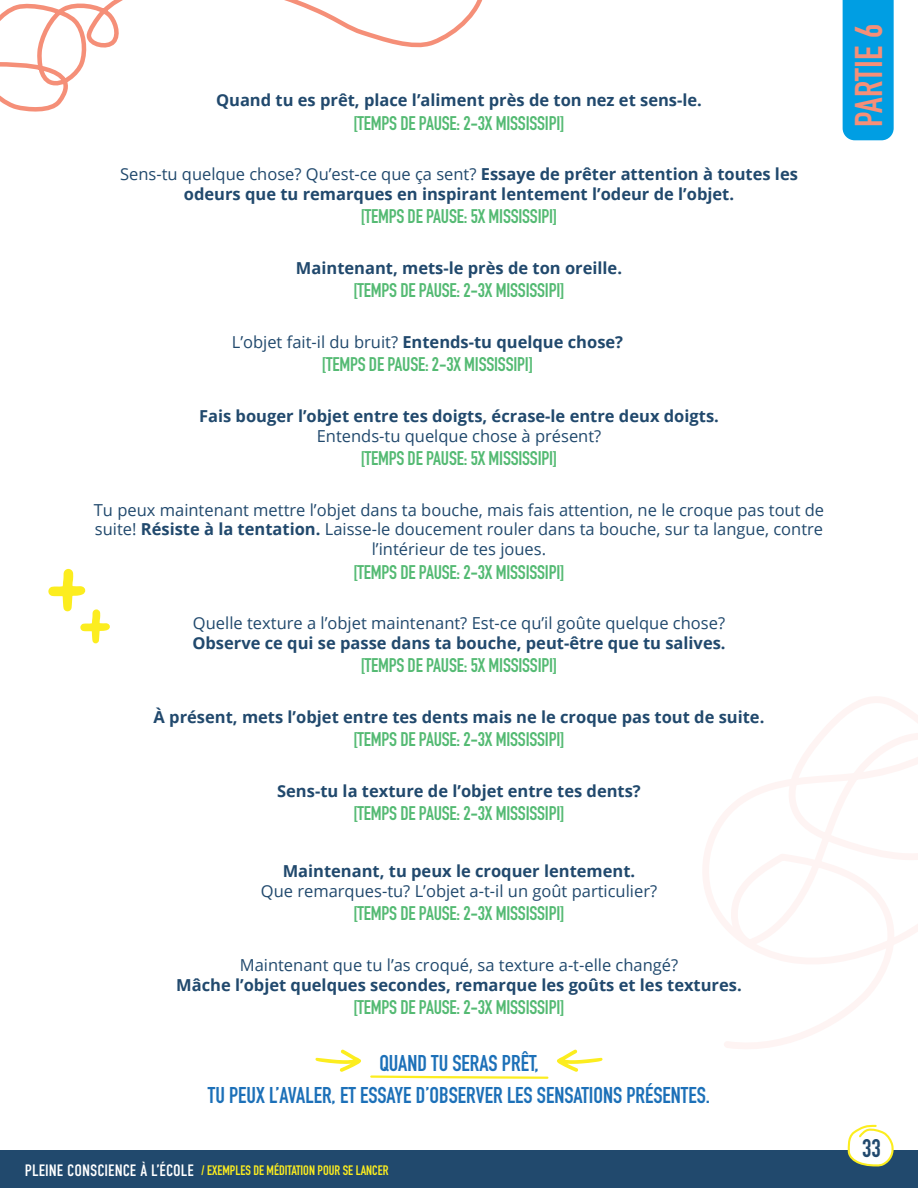
<style>
.page{position:relative;width:918px;height:1188px;background:#fff}
.page>*{position:absolute;margin:0;border:0;box-sizing:border-box;transform-origin:0 0}
.t1{font:700 38.1px "DIN Condensed";letter-spacing:.005em;color:#f58f78}
.t2{font:700 25.05px "DIN Condensed";color:#21496d}
.t3{font:700 22.5px/31.5px "DIN Condensed";color:#1c70b8;text-align:center}
.t4{font:700 19.5px "DIN Condensed";letter-spacing:-.01em;color:#54ba73}
.t5{font:700 16.5px/19.8px "Open Sans";color:#21496d;text-align:center}
.t6{font:16.5px/19.8px "Open Sans";color:#21496d;text-align:center}
.t7{font:700 13.5px "DIN Condensed";color:#fced1f}
.s1{font-weight:400}
.s2{font-weight:700}
.s3{font-weight:400;font-size:16.5px;color:#fff}
</style>
<div class="page">
<div style="left:0;top:1150px;width:918px;height:38px;background:#21496d"></div>
<svg style="left:847px;top:1124px;width:47px;height:43px"></svg>
<svg style="left:703px;top:697px;width:215px;height:352px"></svg>
<div style="left:843px;top:0;width:51px;height:140px;background:#009ee3"></div>
<svg style="left:48px;top:569px;width:62px;height:74px"></svg>
<svg style="left:0;top:0;width:483px;height:112px"></svg>
<svg style="left:315px;top:1050px;width:46px;height:22px"></svg>
<svg style="left:557px;top:1050px;width:46px;height:22px"></svg>
<svg style="left:370px;top:1075px;width:179px;height:4px"></svg>
<p class="t5" style="left:216px;top:90px;width:487px">Quand tu es prêt, place l’aliment près de ton nez et sens-le.</p>
<p class="t4" style="left:353px;top:110px;width:213px">[TEMPS DE PAUSE: 2-3X MISSISSIPI]</p>
<p class="t5" style="left:120px;top:164px;width:679px"><span class="s1">Sens-tu quelque chose? Qu’est-ce que ça sent?</span> Essaye de prêter attention à toutes les odeurs que tu remarques en inspirant lentement l’odeur de l’objet.</p>
<p class="t4" style="left:361px;top:203px;width:198px">[TEMPS DE PAUSE: 5X MISSISSIPI]</p>
<p class="t5" style="left:296px;top:258px;width:328px">Maintenant, mets-le près de ton oreille.</p>
<p class="t4" style="left:353px;top:277px;width:213px">[TEMPS DE PAUSE: 2-3X MISSISSIPI]</p>
<p class="t5" style="left:232px;top:332px;width:393px"><span class="s1">L’objet fait-il du bruit?</span> Entends-tu quelque chose?</p>
<p class="t4" style="left:322px;top:351px;width:213px">[TEMPS DE PAUSE: 2-3X MISSISSIPI]</p>
<p class="t5" style="left:199px;top:406px;width:521px">Fais bouger l’objet entre tes doigts, écrase-le entre deux doigts.</p>
<p class="t6" style="left:317px;top:425px;width:286px">Entends-tu quelque chose à présent?</p>
<p class="t4" style="left:361px;top:445px;width:198px">[TEMPS DE PAUSE: 5X MISSISSIPI]</p>
<p class="t6" style="left:94px;top:499px;width:732px">Tu peux maintenant mettre l’objet dans ta bouche, mais fais attention, ne le croque pas tout de suite! <span class="s2">Résiste à la tentation.</span> Laisse-le doucement rouler dans ta bouche, sur ta langue, contre l’intérieur de tes joues.</p>
<p class="t4" style="left:353px;top:559px;width:213px">[TEMPS DE PAUSE: 2-3X MISSISSIPI]</p>
<p class="t6" style="left:193px;top:613px;width:534px">Quelle texture a l’objet maintenant? Est-ce qu’il goûte quelque chose?</p>
<p class="t5" style="left:192px;top:633px;width:535px">Observe ce qui se passe dans ta bouche, peut-être que tu salives.</p>
<p class="t4" style="left:361px;top:652px;width:198px">[TEMPS DE PAUSE: 5X MISSISSIPI]</p>
<p class="t5" style="left:154px;top:707px;width:612px">À présent, mets l’objet entre tes dents mais ne le croque pas tout de suite.</p>
<p class="t4" style="left:353px;top:726px;width:213px">[TEMPS DE PAUSE: 2-3X MISSISSIPI]</p>
<p class="t5" style="left:277px;top:781px;width:365px">Sens-tu la texture de l’objet entre tes dents?</p>
<p class="t4" style="left:353px;top:800px;width:213px">[TEMPS DE PAUSE: 2-3X MISSISSIPI]</p>
<p class="t5" style="left:283px;top:861px;width:354px">Maintenant, tu peux le croquer lentement.</p>
<p class="t6" style="left:261px;top:881px;width:398px">Que remarques-tu? L’objet a-t-il un goût particulier?</p>
<p class="t4" style="left:353px;top:900px;width:213px">[TEMPS DE PAUSE: 2-3X MISSISSIPI]</p>
<p class="t6" style="left:240px;top:955px;width:440px">Maintenant que tu l’as croqué, sa texture a-t-elle changé?</p>
<p class="t5" style="left:176px;top:975px;width:567px">Mâche l’objet quelques secondes, remarque les goûts et les textures.</p>
<p class="t4" style="left:353px;top:994px;width:213px">[TEMPS DE PAUSE: 2-3X MISSISSIPI]</p>
<h3 class="t3" style="left:208px;top:1048px;width:504px">QUAND TU SERAS PRÊT,<br>TU PEUX L’AVALER, ET ESSAYE D’OBSERVER LES SENSATIONS PRÉSENTES.</h3>
<p class="t7" style="left:25px;top:1161px;width:365px"><span class="s3">PLEINE CONSCIENCE À L’ÉCOLE</span> / EXEMPLES DE MÉDITATION POUR SE LANCER</p>
<h1 class="t1" style="left:843px;top:127px;width:105px;rotate:-90deg">PARTIE 6</h1>
<h2 class="t2" style="left:862px;top:1132px;width:20px">33</h2>
</div>
